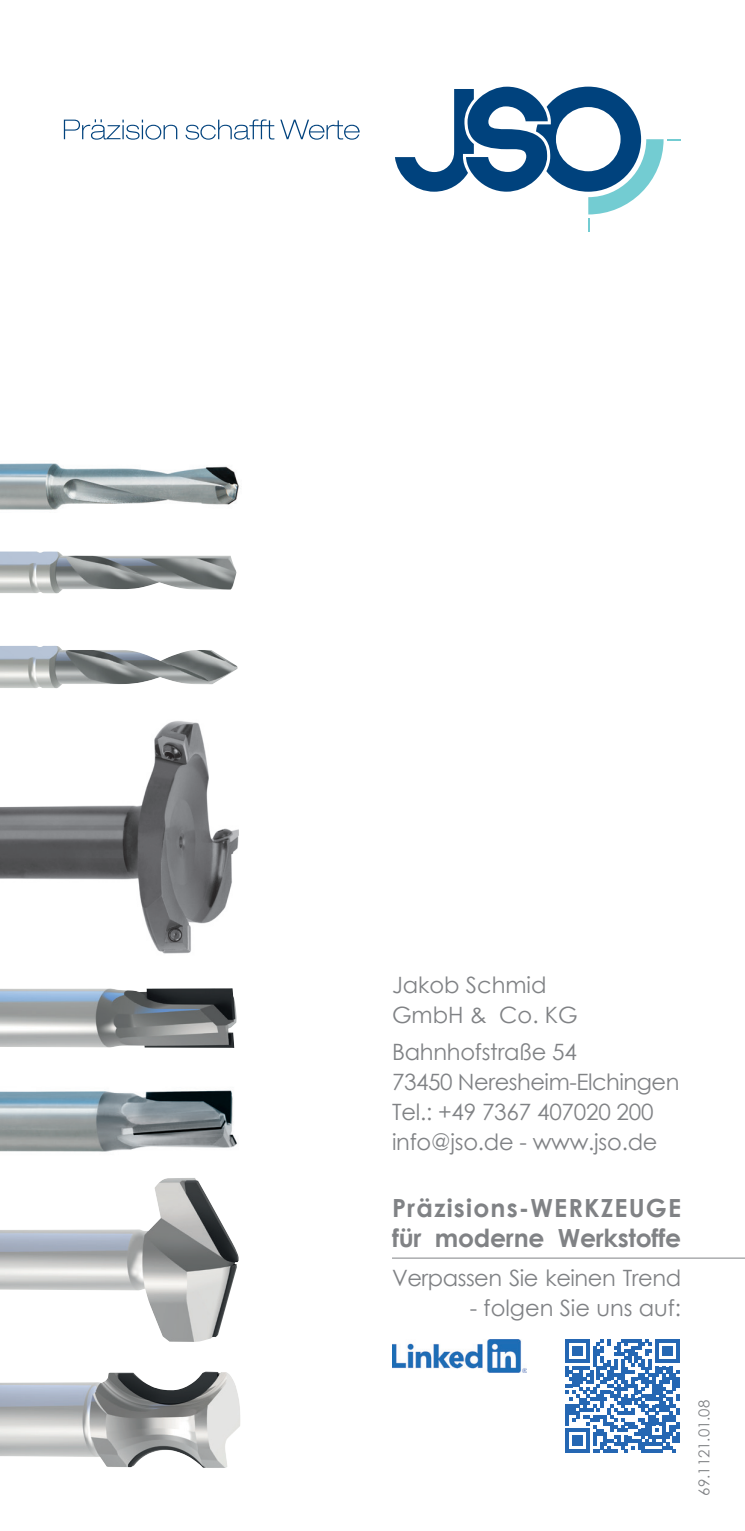
<style>
.page{position:relative;width:745px;height:1531px;background:#fff}
.page>*{position:absolute;margin:0;border:0;box-sizing:border-box;transform-origin:0 0}
.t1{font:700 25px/30px "Century Gothic";letter-spacing:.02em;color:#808285}
.t2{font:22.5px/30px "Century Gothic";letter-spacing:-.01em;color:#808285}
.t3{font:15px "Century Gothic";color:#808285}
</style>
<div class="page">
<img style="left:0;top:463px;width:239px;height:47px">
<img style="left:0;top:551px;width:237px;height:42px">
<img style="left:0;top:646px;width:238px;height:42px">
<img style="left:0;top:721px;width:239px;height:233px">
<img style="left:0;top:988px;width:237px;height:60px">
<img style="left:0;top:1090px;width:238px;height:62px">
<img style="left:0;top:1178px;width:238px;height:164px">
<img style="left:0;top:1371px;width:240px;height:97px">
<svg style="left:488px;top:1339px;width:191px;height:114px"></svg>
<hr style="left:675px;top:1432px;width:4px;height:10px;background:#2567b3">
<img style="left:392px;top:1339px;width:133px;height:33px">
<hr style="left:392px;top:1257px;width:352px;height:1px;background:#808285">
<svg style="left:395px;top:87px;width:285px;height:145px"></svg>
<svg style="left:64px;top:119px;width:113px;height:21px"></svg>
<svg style="left:185px;top:119px;width:89px;height:21px"></svg>
<svg style="left:280px;top:120px;width:79px;height:20px"></svg>
<p class="t2" style="left:392px;top:969px;width:187px">Jakob Schmid<br>GmbH &amp; Co . KG</p>
<p class="t2" style="left:392px;top:1036px;width:289px">Bahnhofstraße 54<br>73450 Neresheim-Elchingen<br>Tel .: +49 7367 407020 200 info@jso .de - www .jso .de</p>
<p class="t1" style="left:392px;top:1191px;width:290px">Präzisions-WERKZEUGE für moderne Werkstoffe</p>
<p class="t2" style="left:392px;top:1262px;width:290px">Verpassen Sie keinen Trend</p>
<p class="t2" style="left:469px;top:1292px;width:213px">- folgen Sie uns auf:</p>
<p class="t3" style="left:693px;top:1495px;width:97px;rotate:-90deg">69 .1121 .01 .08</p>
</div>
